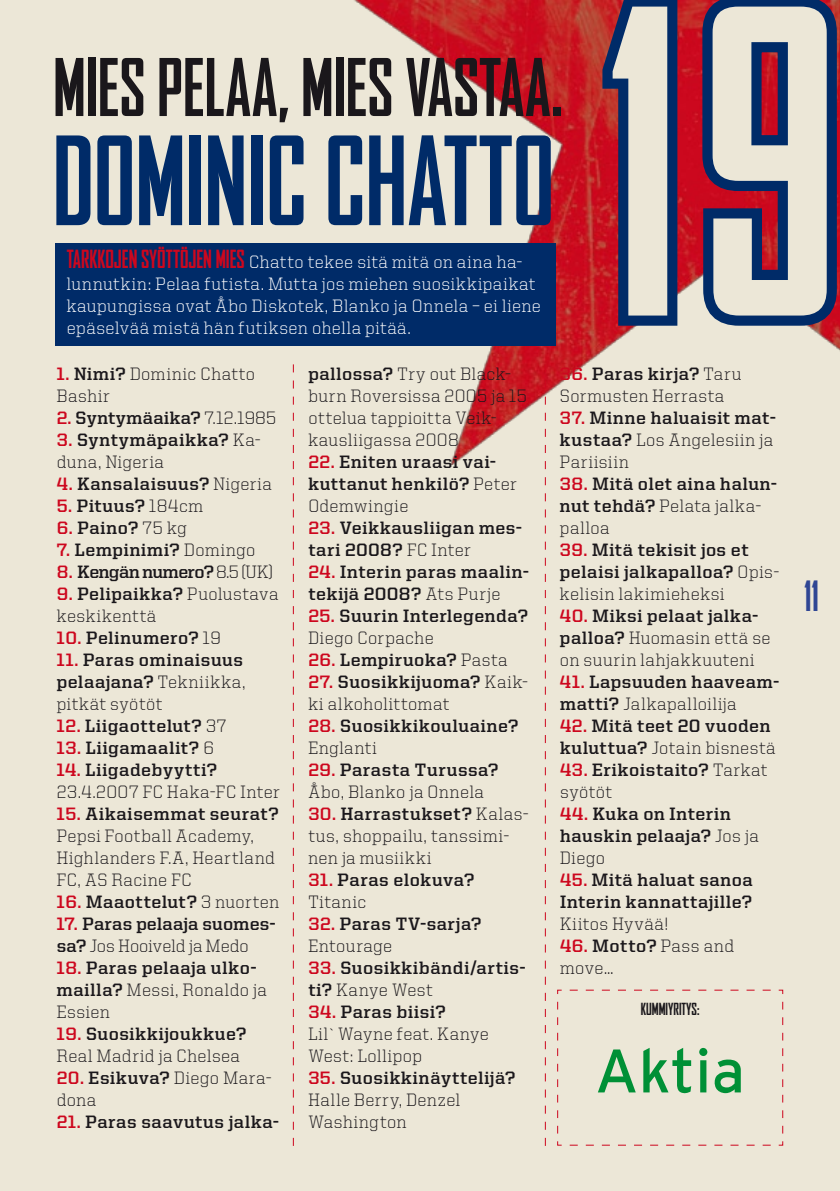
<style>
.page{position:relative;width:840px;height:1191px;background:#fff}
.page>*{position:absolute;margin:0;border:0;box-sizing:border-box;transform-origin:0 0}
.t1{font:700 condensed 404.2px "Agency FB";color:#ece7d7}
.t2{font:700 condensed 117.4px "Agency FB";color:#002b68}
.t3{font:700 condensed 76px "Agency FB";color:#1a171b}
.t4{font:700 condensed 40px "Agency FB";color:#2f4694}
.t5{font:700 condensed 24px "Agency FB";color:#cd071e}
.t6{font:700 18px/22px "United Serif Reg";letter-spacing:.03em;color:#1a171b}
.t7{font:300 18px/22px "United Serif Reg";letter-spacing:.03em;color:#1a171b}
.t8{font:300 18px/22px "United Serif Reg";letter-spacing:.03em;color:#fff}
.t9{font:700 condensed 16px "Agency FB";color:#1a171b}
.s1{font-weight:700;color:#cd071e}
.s2{font-weight:700}
.s3{color:#cd071e}
.s4{font-weight:300}
</style>
<div class="page">
<div style="left:0;top:0;width:839px;height:1191px;background:#ece7d7"></div>
<img style="left:331px;top:0;width:508px;height:465px">
<svg style="left:592px;top:0;width:95px;height:336px;background:#6f2747"></svg>
<svg style="left:691px;top:0;width:148px;height:336px;background:#5e2d53"></svg>
<div style="left:55px;top:243px;width:500px;height:102px;background:#002b68"></div>
<svg style="left:293px;top:364px;width:1px;height:782px"></svg>
<svg style="left:544px;top:364px;width:1px;height:782px"></svg>
<svg style="left:557px;top:989px;width:226px;height:157px"></svg>
<h3 class="t3" style="left:53px;top:47px;width:511px">MIES PELAA, MIES VASTAA.</h3>
<h2 class="t2" style="left:53px;top:118px;width:77px">DOMINIC</h2>
<h2 class="t2" style="left:324px;top:118px;width:155px">CHATTO</h2>
<h3 class="t5" style="left:67px;top:246px;width:157px">TARKKOJEN SYÖTTÖJEN MIES</h3>
<p class="t8" style="left:249px;top:251px;width:274px">Chatto tekee sitä mitä on aina ha-</p>
<p class="t8" style="left:67px;top:273px;width:475px">lunnutkin: Pelaa futista. Mutta jos miehen suosikkipaikat kaupungissa ovat Åbo Diskotek, Blanko ja Onnela – ei liene epäselvää mistä hän futiksen ohella pitää.</p>
<h1 class="t1" style="left:605px;top:-53px;width:234px">19</h1>
<p class="t7" style="left:57px;top:363px;width:200px"><span class="s1">1.</span> <span class="s2">Nimi?</span> Dominic Chatto<br>Bashir</p>
<p class="t6" style="left:57px;top:407px;width:221px"><span class="s3">2.</span> Syntymäaika? <span class="s4">7.12.1985</span></p>
<p class="t7" style="left:57px;top:429px;width:205px"><span class="s1">3.</span> <span class="s2">Syntymäpaikka?</span> Ka&shy;duna, Nigeria</p>
<p class="t6" style="left:57px;top:473px;width:216px"><span class="s3">4.</span> Kansalaisuus? <span class="s4">Nigeria</span></p>
<p class="t6" style="left:57px;top:495px;width:148px"><span class="s3">5.</span> Pituus? <span class="s4">184cm</span></p>
<p class="t6" style="left:57px;top:517px;width:131px"><span class="s3">6.</span> Paino? <span class="s4">75 kg</span></p>
<p class="t6" style="left:57px;top:538px;width:200px"><span class="s3">7.</span> Lempinimi? <span class="s4">Domingo</span></p>
<p class="t6" style="left:57px;top:560px;width:218px"><span class="s3">8.</span> Kengän numero? <span class="s4">8.5 (UK)</span></p>
<p class="t7" style="left:57px;top:583px;width:223px"><span class="s1">9.</span> <span class="s2">Pelipaikka?</span> Puolustava keskikenttä</p>
<p class="t6" style="left:57px;top:626px;width:166px"><span class="s3">10.</span> Pelinumero? <span class="s4">19</span></p>
<p class="t6" style="left:57px;top:648px;width:190px"><span class="s3">11.</span> Paras ominaisuus pelaajana? <span class="s4">Tekniikka, pitkät syötöt</span></p>
<p class="t6" style="left:57px;top:714px;width:171px"><span class="s3">12.</span> Liigaottelut? <span class="s4">37</span></p>
<p class="t6" style="left:57px;top:736px;width:159px"><span class="s3">13.</span> Liigamaalit? <span class="s4">6</span></p>
<p class="t7" style="left:57px;top:759px;width:224px"><span class="s1">14.</span> <span class="s2">Liigadebyytti?<br></span>23.4.2007 FC Haka-FC Inter</p>
<p class="t7" style="left:57px;top:803px;width:223px"><span class="s1">15.</span> <span class="s2">Aikaisemmat seurat?<br></span>Pepsi Football Academy,<br>Highlanders F.A, Heartland<br>FC, AS Racine FC</p>
<p class="t6" style="left:57px;top:890px;width:224px"><span class="s3">16.</span> Maaottelut? <span class="s4">3 nuorten</span></p>
<p class="t6" style="left:57px;top:912px;width:220px"><span class="s3">17.</span> Paras pelaaja suomes&shy;sa? <span class="s4">Jos Hooiveld ja Medo</span></p>
<p class="t6" style="left:57px;top:956px;width:211px"><span class="s3">18.</span> Paras pelaaja ulko&shy;mailla? <span class="s4">Messi, Ronaldo ja<br>Essien</span></p>
<p class="t7" style="left:57px;top:1023px;width:191px"><span class="s1">19.</span> <span class="s2">Suosikkijoukkue?<br></span>Real Madrid ja Chelsea</p>
<p class="t7" style="left:57px;top:1067px;width:216px"><span class="s1">20.</span> <span class="s2">Esikuva?</span> Diego Mara&shy;dona</p>
<p class="t6" style="left:57px;top:1110px;width:223px"><span class="s3">21.</span> Paras saavutus jalka-</p>
<p class="t7" style="left:308px;top:363px;width:220px"><span class="s2">pallossa?</span> Try out Black&shy;burn Roversissa 2005 ja 15 ottelua tappioitta Veik&shy;kausliigassa 2008</p>
<p class="t6" style="left:308px;top:451px;width:210px"><span class="s3">22.</span> Eniten uraasi vai&shy;kuttanut henkilö? <span class="s4">Peter<br>Odemwingie</span></p>
<p class="t6" style="left:308px;top:517px;width:215px"><span class="s3">23.</span> Veikkausliigan mes&shy;tari 2008? <span class="s4">FC Inter</span></p>
<p class="t6" style="left:308px;top:560px;width:222px"><span class="s3">24.</span> Interin paras maalin&shy;tekijä 2008? <span class="s4">Ats Purje</span></p>
<p class="t6" style="left:308px;top:604px;width:221px"><span class="s3">25.</span> Suurin Interlegenda?<br><span class="s4">Diego Corpache</span></p>
<p class="t6" style="left:308px;top:648px;width:201px"><span class="s3">26.</span> Lempiruoka? <span class="s4">Pasta</span></p>
<p class="t7" style="left:308px;top:671px;width:221px"><span class="s1">27.</span> <span class="s2">Suosikkijuoma?</span> Kaik&shy;ki alkoholittomat</p>
<p class="t6" style="left:308px;top:714px;width:211px"><span class="s3">28.</span> Suosikkikouluaine?<br><span class="s4">Englanti</span></p>
<p class="t7" style="left:308px;top:759px;width:191px"><span class="s1">29.</span> <span class="s2">Parasta Turussa?<br></span>Åbo, Blanko ja Onnela</p>
<p class="t7" style="left:308px;top:803px;width:221px"><span class="s1">30.</span> <span class="s2">Harrastukset?</span> Kalas&shy;tus, shoppailu, tanssimi&shy;nen ja musiikki</p>
<p class="t6" style="left:308px;top:868px;width:167px"><span class="s3">31.</span> Paras elokuva?<br><span class="s4">Titanic</span></p>
<p class="t6" style="left:308px;top:912px;width:174px"><span class="s3">32.</span> Paras TV-sarja?<br><span class="s4">Entourage</span></p>
<p class="t6" style="left:308px;top:956px;width:218px"><span class="s3">33.</span> Suosikkibändi/artis&shy;ti? <span class="s4">Kanye West</span></p>
<p class="t7" style="left:308px;top:1001px;width:182px"><span class="s1">34.</span> <span class="s2">Paras biisi?<br></span>Lil` Wayne feat. Kanye<br>West: Lollipop</p>
<p class="t7" style="left:308px;top:1067px;width:208px"><span class="s1">35.</span> <span class="s2">Suosikkinäyttelijä?<br></span>Halle Berry, Denzel<br>Washington</p>
<p class="t7" style="left:559px;top:363px;width:183px"><span class="s1">36.</span> <span class="s2">Paras kirja?</span> Taru<br>Sormusten Herrasta</p>
<p class="t6" style="left:559px;top:406px;width:217px"><span class="s3">37.</span> Minne haluaisit mat&shy;kustaa? <span class="s4">Los Angelesiin ja<br>Pariisiin</span></p>
<p class="t6" style="left:559px;top:472px;width:218px"><span class="s3">38.</span> Mitä olet aina halun&shy;nut tehdä? <span class="s4">Pelata jalka&shy;palloa</span></p>
<p class="t6" style="left:559px;top:538px;width:220px"><span class="s3">39.</span> Mitä tekisit jos et pelaisi jalkapalloa? <span class="s4">Opis&shy;kelisin lakimieheksi</span></p>
<p class="t7" style="left:559px;top:605px;width:212px"><span class="s1">40.</span> <span class="s2">Miksi pelaat jalka&shy;palloa?</span> Huomasin että se on suurin lahjakkuuteni</p>
<p class="t6" style="left:559px;top:670px;width:220px"><span class="s3">41.</span> Lapsuuden haaveam&shy;matti? <span class="s4">Jalkapalloilija</span></p>
<p class="t6" style="left:559px;top:714px;width:217px"><span class="s3">42.</span> Mitä teet 20 vuoden kuluttua? <span class="s4">Jotain bisnestä</span></p>
<p class="t6" style="left:559px;top:758px;width:209px"><span class="s3">43.</span> Erikoistaito? <span class="s4">Tarkat syötöt</span></p>
<p class="t6" style="left:559px;top:802px;width:200px"><span class="s3">44.</span> Kuka on Interin hauskin pelaaja? <span class="s4">Jos ja<br>Diego</span></p>
<p class="t6" style="left:559px;top:868px;width:194px"><span class="s3">45.</span> Mitä haluat sanoa<br>Interin kannattajille?</p>
<p class="t7" style="left:559px;top:913px;width:110px">Kiitos Hyvää!</p>
<p class="t7" style="left:559px;top:935px;width:175px"><span class="s1">46.</span> <span class="s2">Motto?</span> Pass and move…</p>
<p class="t9" style="left:640px;top:1000px;width:60px">KUMMIYRITYS:</p>
<h3 class="t4" style="left:803px;top:575px;width:16px">11</h3>
</div>
